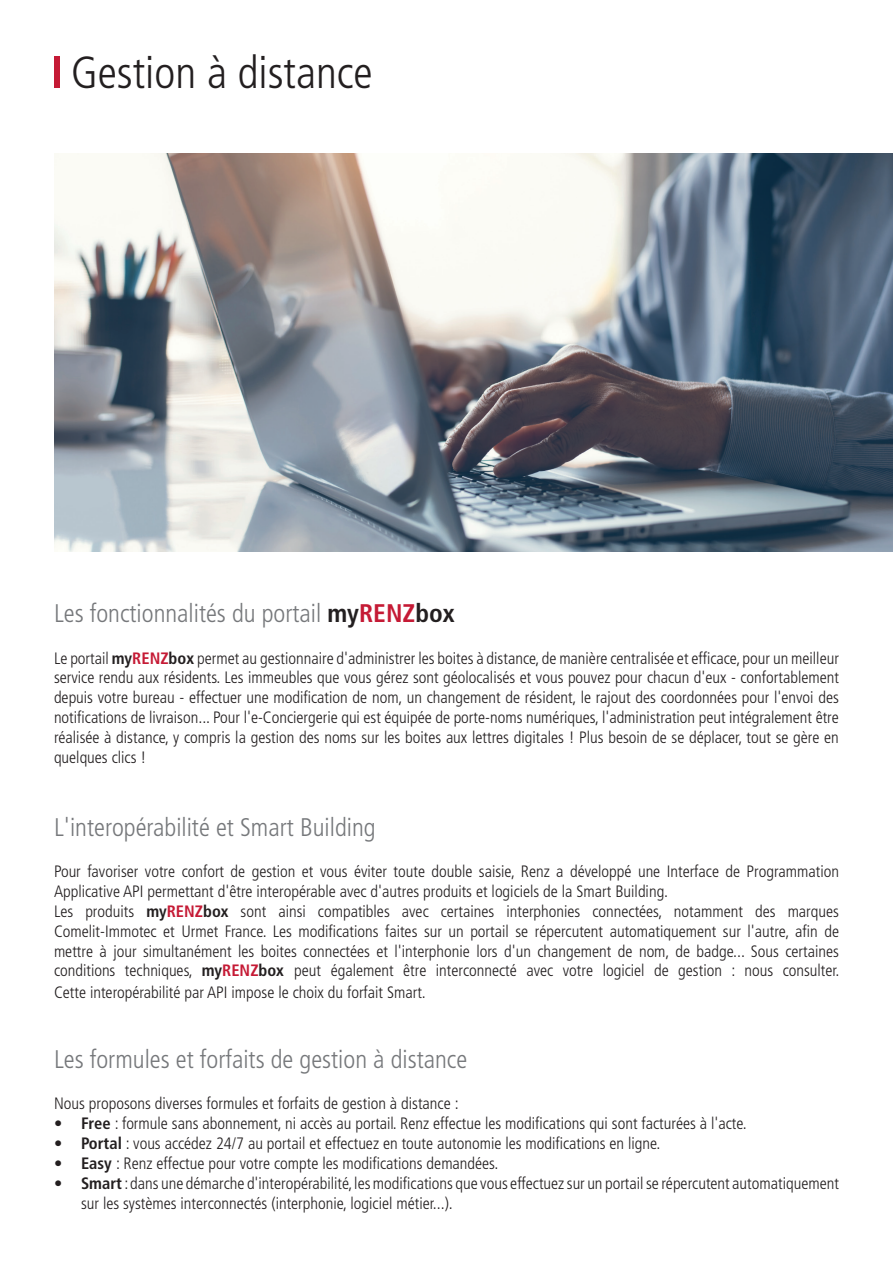
<style>
.page{position:relative;width:893px;height:1263px;background:#fff}
.page>*{position:absolute;margin:0;border:0;box-sizing:border-box;transform-origin:0 0}
.Titre_principal{font:300 condensed 45px "Frutiger LT Pro";color:#231f20}
.t1{font:300 condensed 25.5px "Frutiger LT Pro";color:#76787b}
.t2{font:300 condensed 16.5px/19.8px "Frutiger LT Pro";color:#231f20;text-align:justify}
.s1{font-weight:700;color:#231f20}
.s2{font-weight:700;color:#c51a35}
.s3{font-weight:700}
</style>
<div class="page">
<img style="left:54px;top:153px;width:839px;height:399px">
<div style="left:54px;top:56px;width:5px;height:31px;background:#c51a35"></div>
<p class="Titre_principal" style="left:71px;top:46px;width:303px">Gestion à distance</p>
<p class="t1" style="left:54px;top:599px;width:402px">Les fonctionnalités du portail <span class="s1">my</span><span class="s2">RENZ</span><span class="s1">box</span></p>
<p class="t2" style="left:54px;top:648px;width:786px">Le portail <span class="s3">my</span><span class="s2">RENZ</span><span class="s3">box</span> permet au gestionnaire d'administrer les boites à distance, de manière centralisée et efficace, pour un meilleur service rendu aux résidents. Les immeubles que vous gérez sont géolocalisés et vous pouvez pour chacun d'eux - confortablement depuis votre bureau - effectuer une modification de nom, un changement de résident, le rajout des coordonnées pour l'envoi des notifications de livraison... Pour l'e-Conciergerie qui est équipée de porte-noms numériques, l'administration peut intégralement être réalisée à distance, y compris la gestion des noms sur les boites aux lettres digitales ! Plus besoin de se déplacer, tout se gère en quelques clics !</p>
<p class="t1" style="left:54px;top:812px;width:323px">L'interopérabilité et Smart Building</p>
<p class="t2" style="left:54px;top:862px;width:786px">Pour favoriser votre confort de gestion et vous éviter toute double saisie, Renz a développé une Interface de Programmation<br>Applicative API permettant d'être interopérable avec d'autres produits et logiciels de la Smart Building.</p>
<p class="t2" style="left:54px;top:902px;width:787px">Les produits <span class="s3">my</span><span class="s2">RENZ</span><span class="s3">box</span> sont ainsi compatibles avec certaines interphonies connectées, notamment des marques Comelit-Immotec et Urmet France. Les modifications faites sur un portail se répercutent automatiquement sur l'autre, afin de mettre à jour simultanément les boites connectées et l'interphonie lors d'un changement de nom, de badge... Sous certaines conditions techniques, <span class="s3">my</span><span class="s2">RENZ</span><span class="s3">box</span> peut également être interconnecté avec votre logiciel de gestion : nous consulter.</p>
<p class="t2" style="left:54px;top:983px;width:373px">Cette interopérabilité par API impose le choix du forfait Smart.</p>
<p class="t1" style="left:54px;top:1045px;width:415px">Les formules et forfaits de gestion à distance</p>
<p class="t2" style="left:54px;top:1094px;width:406px">Nous proposons diverses formules et forfaits de gestion à distance :</p>
<p class="t2" style="left:54px;top:1114px;width:694px"><span class="s3">• Free</span> : formule sans abonnement, ni accès au portail. Renz effectue les modifications qui sont facturées à l'acte.</p>
<p class="t2" style="left:54px;top:1134px;width:608px"><span class="s3">• Portal</span> : vous accédez 24/7 au portail et effectuez en toute autonomie les modifications en ligne.</p>
<p class="t2" style="left:54px;top:1153px;width:446px"><span class="s3">• Easy</span> : Renz effectue pour votre compte les modifications demandées.</p>
<p class="t2" style="left:81px;top:1173px;width:759px;text-indent:-27px"><span class="s3">• Smart</span> : dans une démarche d'interopérabilité, les modifications que vous effectuez sur un portail se répercutent automatiquement sur les systèmes interconnectés (interphonie, logiciel métier...).</p>
</div>
